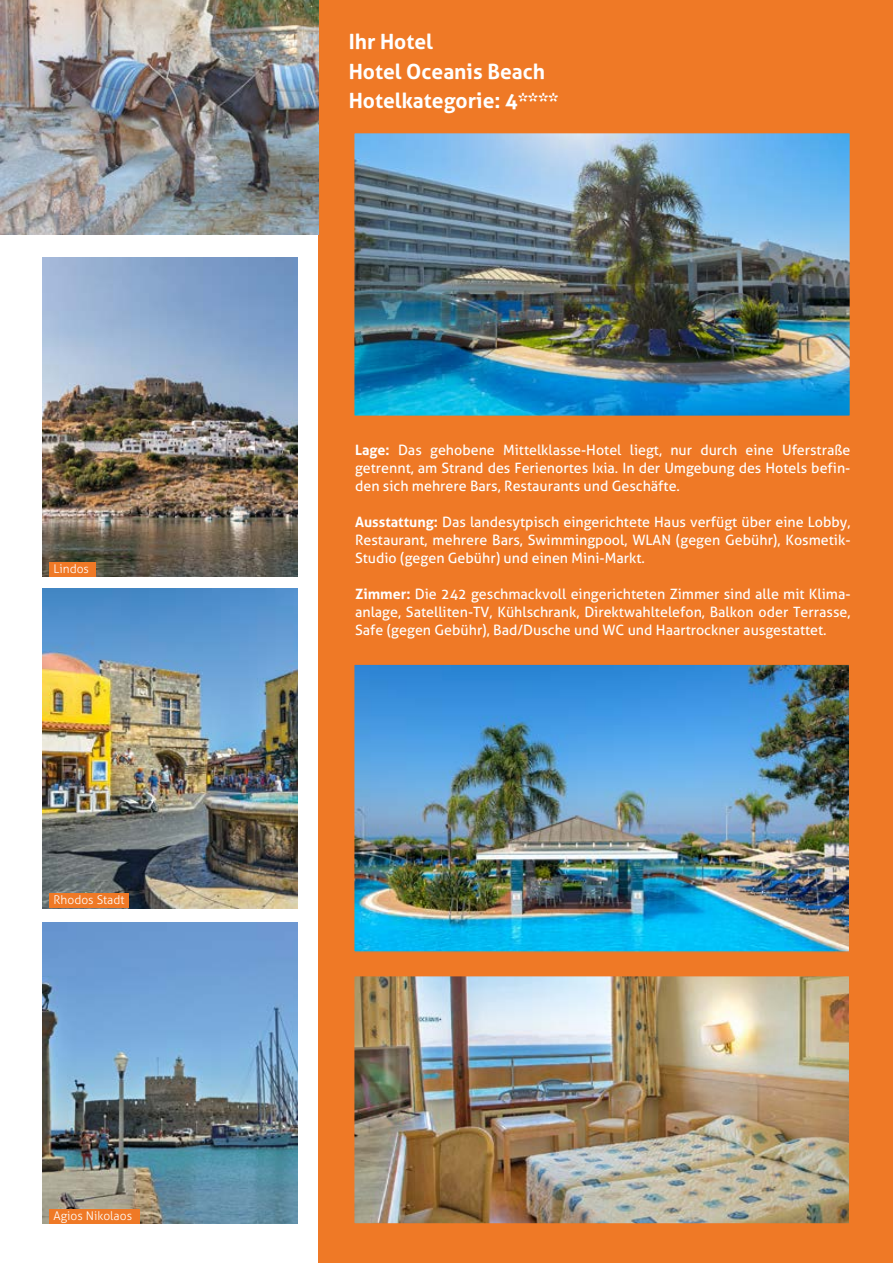
<style>
.page{position:relative;width:893px;height:1263px;background:#fff}
.page>*{position:absolute;margin:0;border:0;box-sizing:border-box;transform-origin:0 0}
.t1{font:700 21px/29.4px "Aller";color:#fff}
.t2{font:14.25px/18px "Aller";color:#fff;text-align:justify}
.t3{font:300 12px "Aller";color:#fff}
.s1{font-weight:700}
</style>
<div class="page">
<div style="left:319px;top:0;width:574px;height:1263px;background:#ef7926"></div>
<img style="left:356px;top:135px;width:492px;height:279px">
<div style="left:353px;top:132px;width:498px;height:285px;border:2px solid #ef7926"></div>
<img style="left:0;top:0;width:319px;height:234px">
<img style="left:356px;top:978px;width:491px;height:244px">
<div style="left:353px;top:975px;width:497px;height:250px;border:2px solid #ef7926"></div>
<img style="left:356px;top:666px;width:491px;height:284px">
<div style="left:353px;top:663px;width:497px;height:290px;border:2px solid #ef7926"></div>
<img style="left:43px;top:257px;width:255px;height:320px">
<div style="left:49px;top:562px;width:47px;height:15px;background:#ef7926"></div>
<img style="left:43px;top:923px;width:255px;height:301px">
<div style="left:49px;top:1209px;width:90px;height:15px;background:#ef7926"></div>
<img style="left:43px;top:588px;width:255px;height:320px">
<div style="left:49px;top:893px;width:80px;height:15px;background:#ef7926"></div>
<p class="t3" style="left:54px;top:562px;width:37px">Lindos</p>
<p class="t3" style="left:54px;top:893px;width:72px">Rhodos Stadt</p>
<p class="t3" style="left:54px;top:1208px;width:80px">Agios Nikolaos</p>
<h1 class="t1" style="left:349px;top:27px;width:211px">Ihr Hotel<br>Hotel Oceanis Beach<br>Hotelkategorie: 4****</h1>
<p class="t2" style="left:355px;top:441px;width:497px"><span class="s1">Lage:</span> Das gehobene Mittelklasse-Hotel liegt, nur durch eine Uferstraße getrennt, am Strand des Ferienortes Ixia. In der Umgebung des Hotels befin&shy;den sich mehrere Bars, Restaurants und Geschäfte.</p>
<p class="t2" style="left:355px;top:513px;width:497px"><span class="s1">Ausstattung:</span> Das landesytpisch eingerichtete Haus verfügt über eine Lobby, Restaurant, mehrere Bars, Swimmingpool, WLAN (gegen Gebühr), Kosmetik-Studio (gegen Gebühr) und einen Mini-Markt.</p>
<p class="t2" style="left:355px;top:585px;width:497px"><span class="s1">Zimmer:</span> Die 242 geschmackvoll eingerichteten Zimmer sind alle mit Klima&shy;anlage, Satelliten-TV, Kühlschrank, Direktwahltelefon, Balkon oder Terrasse, Safe (gegen Gebühr), Bad/Dusche und WC und Haartrockner ausgestattet.</p>
</div>
